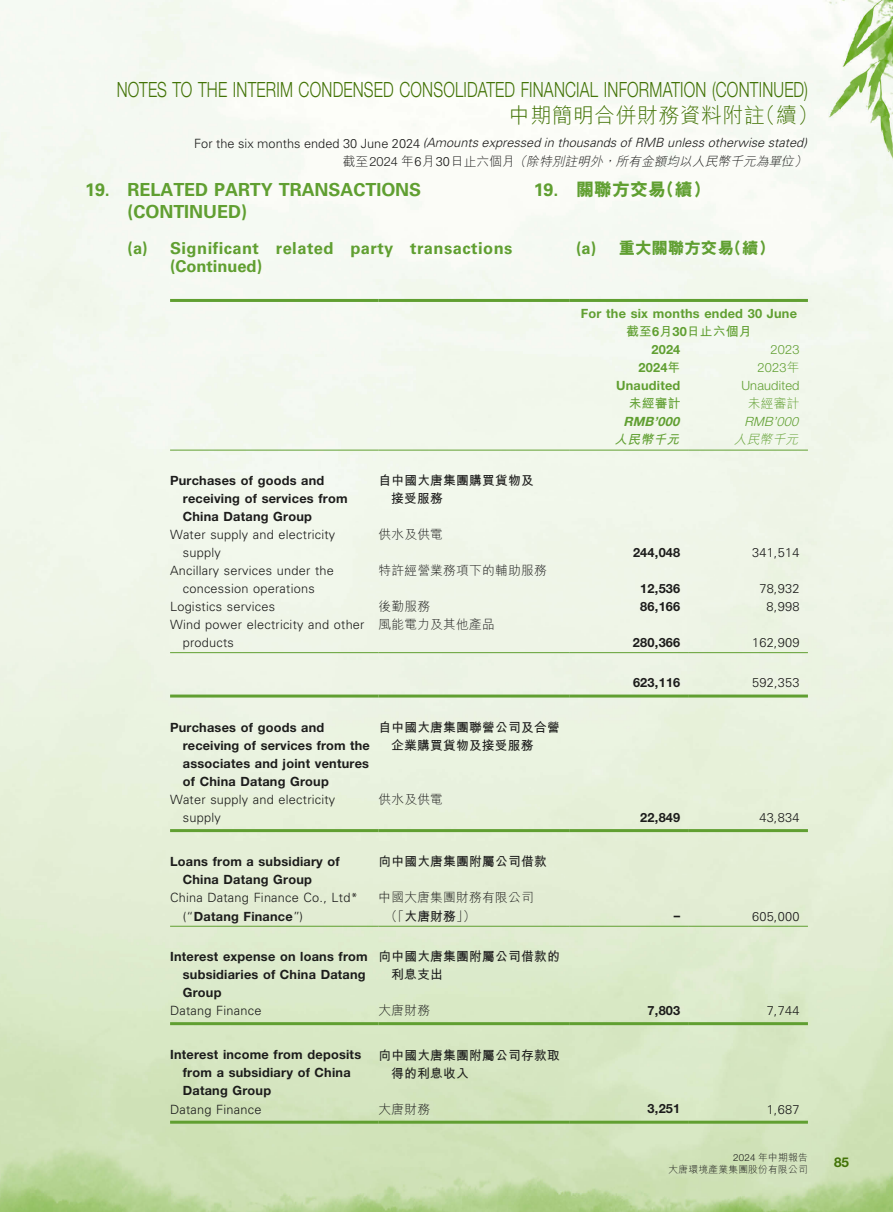
<style>
.page{position:relative;width:893px;height:1212px;background:#fff}
.page>*{position:absolute;margin:0;border:0;box-sizing:border-box;transform-origin:0 0}
.t1{font:300 21px "Helvetica Neue LT Pro";letter-spacing:.015em;color:#427306;scale:.74 1}
.t2{font:300 21px "M Hei HK";letter-spacing:.015em;color:#427306}
.t3{font:700 18px/22.5px "Univers LT Pro 65";letter-spacing:-.005em;color:#609f31}
.t4{font:800 18px "M Hei HK";letter-spacing:-.005em;color:#609f31}
.t5{font:700 16.5px/18px "Univers LT Pro 65";letter-spacing:.03em;color:#609f31}
.t6{font:800 16.5px "M Hei HK";letter-spacing:-.005em;color:#609f31}
.t7{font:700 13.5px "Helvetica Neue LT Pro";color:#427306}
.t8{font:700 12.75px/18px "Helvetica Neue LT Pro";letter-spacing:.015em;color:#1c1c1b}
.t9{font:300 12.75px/18px "Univers LT Pro 45";letter-spacing:.015em;color:#1c1c1b}
.t10{font:700 12.75px/18px "M Hei HK";letter-spacing:.015em;color:#1c1c1b}
.t11{font:italic 300 12.75px "Univers LT Pro 45";color:#1c1c1b}
.t12{font:300 12.75px/18px "M Hei HK";letter-spacing:.015em;color:#1c1c1b}
.t13{font:700 12.75px "Helvetica Neue LT Pro";letter-spacing:.015em;color:#609f31}
.t14{font:italic 300 12.75px "M Hei HK";color:#1c1c1b}
.t15{font:300 12.75px "Helvetica Neue LT Pro";letter-spacing:.015em;color:#609f31}
.t16{font:700 12.75px "M Hei HK";letter-spacing:.015em;color:#609f31}
.t17{font:italic 700 12.75px "Helvetica Neue LT Pro";color:#609f31}
.t18{font:italic 300 12.75px "Helvetica Neue LT Pro";color:#609f31}
.t19{font:italic 700 12.75px "M Hei HK";color:#609f31}
.t20{font:italic 300 12.75px "M Hei HK";color:#609f31}
.t21{font:300 12.75px "M Hei HK";color:#609f31}
.t22{font:300 9.75px/12px "M Hei HK";letter-spacing:.025em;color:#1c1c1b;text-align:right}
.s1{font-style:normal}
.s2{font-family:"Helvetica Neue LT Pro";font-style:normal}
.s3{font-family:"Univers LT Pro 45";font-style:normal}
.s4{font-family:"Univers LT Pro 65";font-weight:700}
.s5{font-family:"Helvetica Neue LT Pro"}
.s6{font-family:"M Hei HK"}
.s7{font-family:"Univers LT Pro 45";font-weight:300}
.s8{font-weight:700}
</style>
<div class="page">
<img style="left:0;top:0;width:893px;height:1212px">
<hr style="left:170px;top:299px;width:208px;height:3px;background:#609f31">
<hr style="left:378px;top:299px;width:192px;height:3px;background:#609f31">
<hr style="left:570px;top:299px;width:238px;height:3px;background:#609f31">
<hr style="left:170px;top:450px;width:208px;height:1px;background:#609f31">
<hr style="left:378px;top:450px;width:192px;height:1px;background:#609f31">
<hr style="left:570px;top:450px;width:119px;height:1px;background:#609f31">
<hr style="left:689px;top:450px;width:119px;height:1px;background:#609f31">
<hr style="left:170px;top:652px;width:208px;height:1px;background:#609f31">
<hr style="left:378px;top:652px;width:192px;height:1px;background:#609f31">
<hr style="left:570px;top:652px;width:119px;height:1px;background:#609f31">
<hr style="left:689px;top:652px;width:119px;height:1px;background:#609f31">
<hr style="left:170px;top:694px;width:208px;height:3px;background:#609f31">
<hr style="left:378px;top:694px;width:192px;height:3px;background:#609f31">
<hr style="left:570px;top:694px;width:119px;height:3px;background:#609f31">
<hr style="left:689px;top:694px;width:119px;height:3px;background:#609f31">
<hr style="left:170px;top:829px;width:208px;height:3px;background:#609f31">
<hr style="left:378px;top:829px;width:192px;height:3px;background:#609f31">
<hr style="left:570px;top:829px;width:119px;height:3px;background:#609f31">
<hr style="left:689px;top:829px;width:119px;height:3px;background:#609f31">
<hr style="left:170px;top:926px;width:208px;height:1px;background:#609f31">
<hr style="left:378px;top:926px;width:192px;height:1px;background:#609f31">
<hr style="left:570px;top:926px;width:119px;height:1px;background:#609f31">
<hr style="left:689px;top:926px;width:119px;height:1px;background:#609f31">
<hr style="left:170px;top:1022px;width:208px;height:3px;background:#609f31">
<hr style="left:378px;top:1022px;width:192px;height:3px;background:#609f31">
<hr style="left:570px;top:1022px;width:119px;height:3px;background:#609f31">
<hr style="left:689px;top:1022px;width:119px;height:3px;background:#609f31">
<hr style="left:170px;top:1121px;width:208px;height:3px;background:#609f31">
<hr style="left:378px;top:1121px;width:192px;height:3px;background:#609f31">
<hr style="left:570px;top:1121px;width:119px;height:3px;background:#609f31">
<hr style="left:689px;top:1121px;width:119px;height:3px;background:#609f31">
<h1 class="t1" style="left:117px;top:77px;width:935px">NOTES TO THE INTERIM CONDENSED CONSOLIDATED FINANCIAL INFORMATION (CONTINUED)</h1>
<h1 class="t2" style="left:509px;top:100px;width:311px">中期簡明合併財務資料附註（續）</h1>
<p class="t11" style="left:194px;top:134px;width:618px"><span class="s1">F o r t h e s i x m o n t h s e n d e d 3 0 J u n e 2 0 2 4</span> (Amountsexpressed in thousandsofRMB unlessotherwise stated)</p>
<p class="t14" style="left:343px;top:152px;width:469px"><span class="s1">截至</span> <span class="s2">2 0 2 4</span> <span class="s1">年</span> <span class="s3">6</span> <span class="s1">月</span> <span class="s3">3 0</span> <span class="s1">日止六個月</span>（除特別註明外，所有金額均以人民幣千元為單位）</p>
<h2 class="t4" style="left:534px;top:177px;width:179px"><span class="s4">19.</span> 關聯方交易（續）</h2>
<h2 class="t3" style="left:128px;top:177px;width:295px;text-indent:-43px">19. RELATED PARTY TRANSACTIONS (CONTINUED)</h2>
<p class="t5" style="left:170px;top:239px;width:344px;text-indent:-43px">(a) Significant related party transactions (Continued)</p>
<p class="t6" style="left:576px;top:237px;width:200px"><span class="s4">(a)</span> 重大關聯方交易（續）</p>
<p class="t8" style="left:183px;top:471px;width:166px;text-indent:-13px">Purchases of goods and receiving of services from<br>China Datang Group</p>
<p class="t10" style="left:391px;top:470px;width:144px;text-indent:-13px">自中國大唐集團購買貨物及接受服務</p>
<p class="t9" style="left:183px;top:525px;width:154px;text-indent:-13px">Water supply and electricity supply</p>
<p class="t12" style="left:378px;top:525px;width:66px">供水及供電</p>
<p class="t9" style="left:170px;top:561px;width:165px;text-align:center">Ancillary services under the concession operations</p>
<p class="t12" style="left:378px;top:561px;width:170px">特許經營業務項下的輔助服務</p>
<p class="t13" style="left:581px;top:306px;width:218px">For the six months ended 30 June</p>
<p class="t16" style="left:626px;top:322px;width:127px">截至<span class="s5">6</span>月<span class="s5">30</span>日止六個月</p>
<p class="t13" style="left:651px;top:342px;width:31px">2024</p>
<p class="t15" style="left:770px;top:342px;width:31px">2023</p>
<p class="t13" style="left:638px;top:360px;width:43px">2024<span class="s6">年</span></p>
<p class="t15" style="left:757px;top:360px;width:43px">2023<span class="s6">年</span></p>
<p class="t13" style="left:616px;top:378px;width:66px">Unaudited</p>
<p class="t15" style="left:741px;top:378px;width:60px">Unaudited</p>
<p class="t16" style="left:629px;top:394px;width:53px">未經審計</p>
<p class="t21" style="left:748px;top:395px;width:53px">未經審計</p>
<p class="t17" style="left:623px;top:414px;width:61px">RMB’000</p>
<p class="t18" style="left:745px;top:414px;width:59px">RMB’000</p>
<p class="t19" style="left:615px;top:430px;width:70px">人民幣千元</p>
<p class="t20" style="left:734px;top:431px;width:70px">人民幣千元</p>
<p class="t8" style="left:633px;top:543px;width:49px">244,048</p>
<p class="t9" style="left:752px;top:543px;width:49px">341,514</p>
<p class="t8" style="left:640px;top:579px;width:42px">12,536</p>
<p class="t9" style="left:759px;top:579px;width:42px">78,932</p>
<p class="t9" style="left:170px;top:597px;width:106px">Logistics services</p>
<p class="t12" style="left:378px;top:597px;width:53px">後勤服務</p>
<p class="t8" style="left:640px;top:597px;width:42px">86,166</p>
<p class="t9" style="left:767px;top:597px;width:34px">8,998</p>
<p class="t9" style="left:183px;top:615px;width:183px;text-indent:-13px">Wind power electricity and other products</p>
<p class="t12" style="left:378px;top:615px;width:118px">風能電力及其他產品</p>
<p class="t8" style="left:633px;top:633px;width:49px">280,366</p>
<p class="t9" style="left:752px;top:633px;width:49px">162,909</p>
<p class="t8" style="left:633px;top:673px;width:49px">623,116</p>
<p class="t9" style="left:752px;top:673px;width:49px">592,353</p>
<p class="t8" style="left:183px;top:718px;width:189px;text-indent:-13px">Purchases of goods and receiving of services from the associates and joint ventures of China Datang Group</p>
<p class="t10" style="left:391px;top:717px;width:170px;text-indent:-13px">自中國大唐集團聯營公司及合營企業購買貨物及接受服務</p>
<p class="t9" style="left:183px;top:790px;width:154px;text-indent:-13px">Water supply and electricity supply</p>
<p class="t12" style="left:378px;top:790px;width:66px">供水及供電</p>
<p class="t8" style="left:183px;top:852px;width:158px;text-indent:-13px">Loans from a subsidiary of<br>China Datang Group</p>
<p class="t10" style="left:378px;top:852px;width:170px">向中國大唐集團附屬公司借款</p>
<p class="t9" style="left:170px;top:889px;width:189px">China Datang Finance Co., Ltd*</p>
<p class="t8" style="left:183px;top:907px;width:122px"><span class="s7">(“</span>Datang Finance<span class="s7">”)</span></p>
<p class="t12" style="left:385px;top:888px;width:151px;text-indent:-6px">中國大唐集團財務有限公司（「<span class="s8">大唐財務</span>」）</p>
<p class="t8" style="left:640px;top:808px;width:42px">22,849</p>
<p class="t9" style="left:759px;top:808px;width:42px">43,834</p>
<p class="t8" style="left:674px;top:906px;width:8px">–</p>
<p class="t9" style="left:752px;top:907px;width:49px">605,000</p>
<p class="t8" style="left:183px;top:947px;width:186px;text-indent:-13px">Interest expense on loans from subsidiaries of China Datang<br>Group</p>
<p class="t10" style="left:391px;top:946px;width:170px;text-indent:-13px">向中國大唐集團附屬公司借款的利息支出</p>
<p class="t9" style="left:170px;top:1001px;width:93px">Datang Finance</p>
<p class="t12" style="left:378px;top:1001px;width:53px">大唐財務</p>
<p class="t8" style="left:648px;top:1001px;width:34px">7,803</p>
<p class="t9" style="left:767px;top:1001px;width:34px">7,744</p>
<p class="t8" style="left:183px;top:1045px;width:180px;text-indent:-13px">Interest income from deposits from a subsidiary of China<br>Datang Group</p>
<p class="t10" style="left:391px;top:1045px;width:170px;text-indent:-13px">向中國大唐集團附屬公司存款取得的利息收入</p>
<p class="t9" style="left:170px;top:1100px;width:93px">Datang Finance</p>
<p class="t12" style="left:378px;top:1099px;width:53px">大唐財務</p>
<p class="t8" style="left:648px;top:1099px;width:34px">3,251</p>
<p class="t9" style="left:767px;top:1100px;width:34px">1,687</p>
<p class="t22" style="left:668px;top:1151px;width:141px"><span class="s5">2024</span> 年中期報告<br>大唐環境產業集團股份有限公司</p>
<p class="t7" style="left:834px;top:1154px;width:16px">85</p>
</div>
